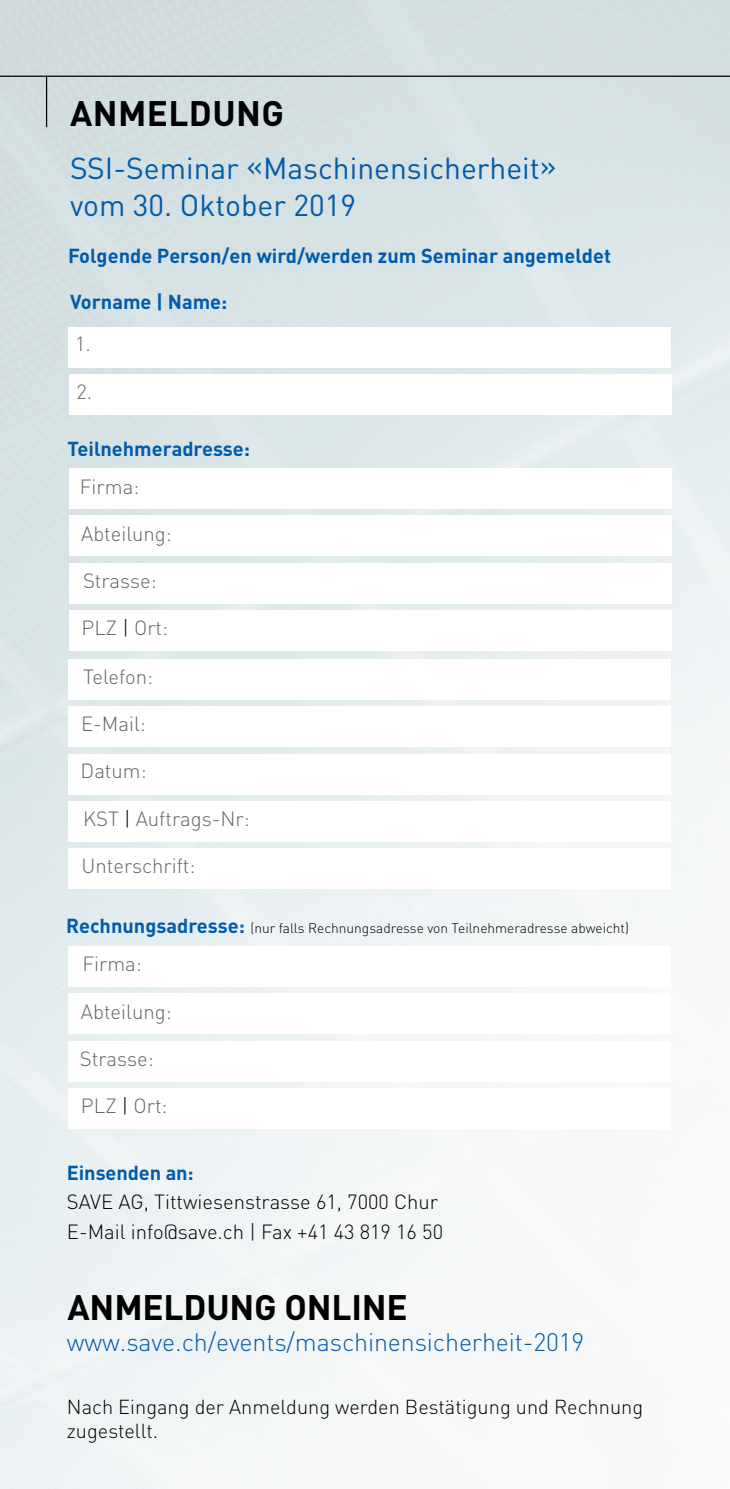
<style>
.page{position:relative;width:730px;height:1489px;background:#fff}
.page>*{position:absolute;margin:0;border:0;box-sizing:border-box;transform-origin:0 0}
.t1{font:700 35px "DINOT";letter-spacing:-.005em;color:#000}
.t2{font:30px/36px "DINOT";color:#005baa}
.t3{font:300 25px "DINOT";letter-spacing:-.005em;color:#005baa}
.t4{font:300 20.25px "DINOT";color:#636466}
.t5{font:300 20.25px/30px "DINOT";color:#000}
.t6{font:700 20px "DINOT";color:#005baa}
.t7{font:300 20px/24px "DINOT";color:#000}
.t8{font:300 13.75px "DINOT";color:#000}
.s1{color:#000}
.s2{font-weight:700;font-size:20px;color:#005baa}
</style>
<div class="page">
<img style="left:0;top:0;width:730px;height:1488px">
<div style="left:69px;top:848px;width:602px;height:40px;background:#fff"></div>
<div style="left:69px;top:946px;width:602px;height:40px;background:#fff"></div>
<div style="left:69px;top:993px;width:602px;height:40px;background:#fff"></div>
<div style="left:69px;top:1041px;width:602px;height:40px;background:#fff"></div>
<div style="left:69px;top:1088px;width:602px;height:40px;background:#fff"></div>
<div style="left:69px;top:469px;width:602px;height:40px;background:#fff"></div>
<div style="left:69px;top:516px;width:602px;height:40px;background:#fff"></div>
<div style="left:69px;top:563px;width:602px;height:40px;background:#fff"></div>
<div style="left:69px;top:610px;width:602px;height:40px;background:#fff"></div>
<div style="left:69px;top:659px;width:602px;height:40px;background:#fff"></div>
<div style="left:69px;top:706px;width:602px;height:40px;background:#fff"></div>
<div style="left:69px;top:754px;width:602px;height:40px;background:#fff"></div>
<div style="left:69px;top:801px;width:602px;height:40px;background:#fff"></div>
<div style="left:69px;top:374px;width:602px;height:40px;background:#fff"></div>
<div style="left:69px;top:327px;width:602px;height:40px;background:#fff"></div>
<hr style="left:0;top:76px;width:730px;height:1px;background:#000">
<hr style="left:46px;top:76px;width:1px;height:51px;background:#000">
<h1 class="t1" style="left:70px;top:90px;width:215px">ANMELDUNG</h1>
<h2 class="t2" style="left:70px;top:149px;width:488px">SSI-Seminar «Maschinensicherheit» vom 30. Oktober 2019</h2>
<p class="t6" style="left:68px;top:242px;width:544px">Folgende Person/en wird/werden zum Seminar angemeldet</p>
<p class="t6" style="left:70px;top:288px;width:159px">Vorname | Name:</p>
<p class="t4" style="left:75px;top:330px;width:17px">1.</p>
<p class="t4" style="left:76px;top:378px;width:17px">2.</p>
<p class="t6" style="left:67px;top:435px;width:184px">Teilnehmeradresse:</p>
<p class="t4" style="left:80px;top:472px;width:61px">Firma:</p>
<p class="t4" style="left:81px;top:519px;width:92px">Abteilung:</p>
<p class="t4" style="left:83px;top:567px;width:75px">Strasse:</p>
<p class="t4" style="left:82px;top:614px;width:88px">PLZ <span class="s1">|</span> Ort:</p>
<p class="t4" style="left:83px;top:663px;width:71px">Telefon:</p>
<p class="t4" style="left:81px;top:710px;width:66px">E-Mail:</p>
<p class="t4" style="left:81px;top:757px;width:68px">Datum:</p>
<p class="t4" style="left:83px;top:805px;width:168px">KST <span class="s1">|</span> Auftrags-Nr:</p>
<p class="t4" style="left:82px;top:852px;width:115px">Unterschrift:</p>
<p class="t8" style="left:66px;top:919px;width:564px"><span class="s2">Rechnungsadresse:</span> (nur falls Rechnungsadresse von Teilnehmeradresse abweicht)</p>
<p class="t4" style="left:82px;top:950px;width:61px">Firma:</p>
<p class="t4" style="left:81px;top:997px;width:92px">Abteilung:</p>
<p class="t4" style="left:80px;top:1044px;width:75px">Strasse:</p>
<p class="t4" style="left:81px;top:1092px;width:88px">PLZ <span class="s1">|</span> Ort:</p>
<p class="t6" style="left:67px;top:1158px;width:128px">Einsenden an:</p>
<p class="t5" style="left:67px;top:1185px;width:378px">SAVE AG, Tittwiesenstrasse 61, 7000 Chur<br>E-Mail info@save.ch | Fax +41 43 819 16 50</p>
<h1 class="t1" style="left:67px;top:1282px;width:342px">ANMELDUNG ONLINE</h1>
<p class="t3" style="left:67px;top:1324px;width:519px">www.save.ch/events/maschinensicherheit-2019</p>
<p class="t7" style="left:67px;top:1393px;width:578px">Nach Eingang der Anmeldung werden Bestätigung und Rechnung zugestellt.</p>
</div>
